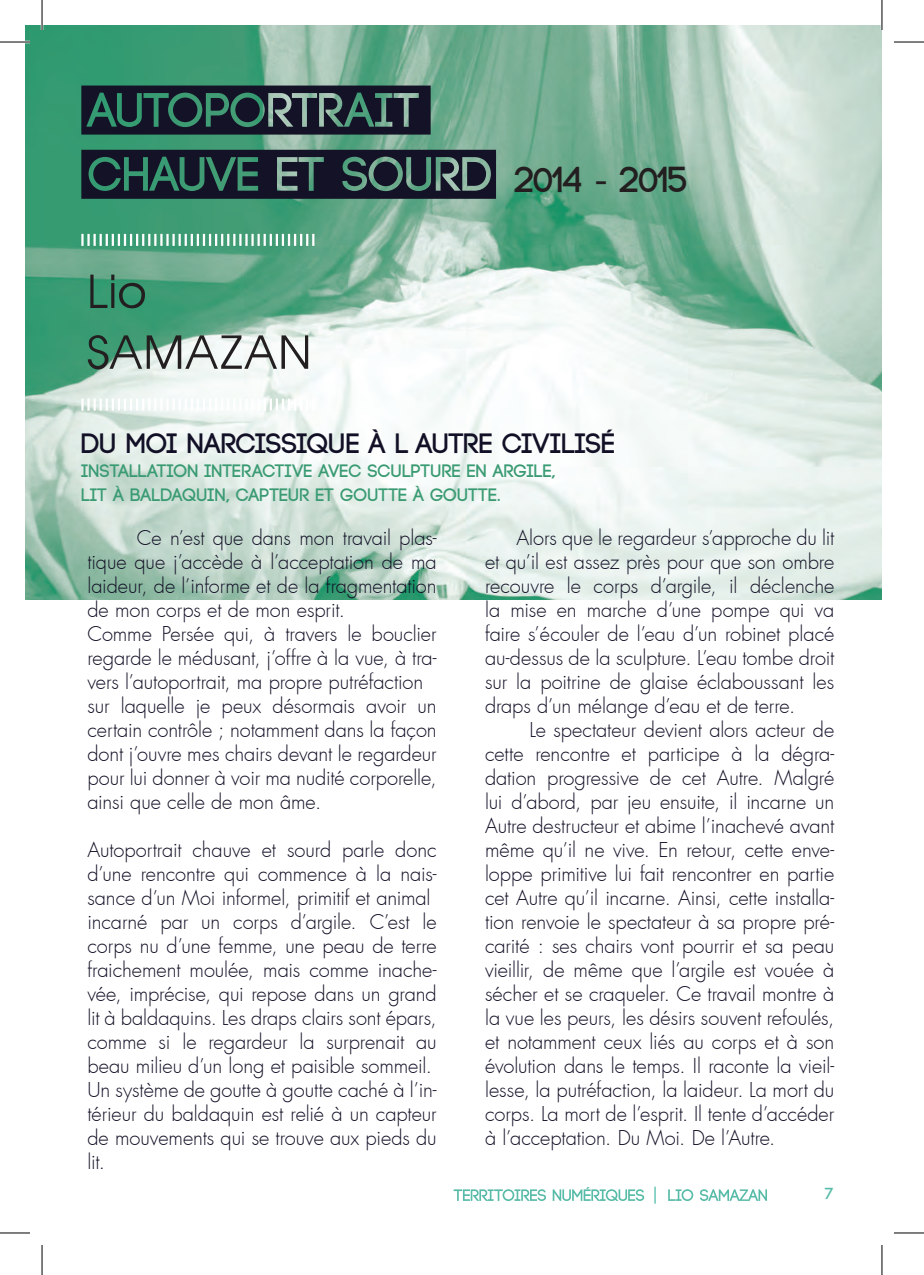
<style>
.page{position:relative;width:924px;height:1275px;background:#fff}
.page>*{position:absolute;margin:0;border:0;box-sizing:border-box;transform-origin:0 0}
.t1{font:50.6px "Avant Garde";color:#231f20}
.t2{font:700 36px "Code";color:#231f20}
.t3{font:700 28px "Code";letter-spacing:.01em;color:#121026}
.t4{font:300 20px/24px "Futura";letter-spacing:-.005em;color:#121026;text-align:justify}
.t5{font:700 18px "Code";letter-spacing:.02em;color:#3a9b73}
.t6{font:700 16px "Code";color:#57bba8}
.s1{font-family:"Arial";font-weight:400}
</style>
<div class="page">
<svg style="left:453px;top:1186px;width:313px;height:17px"></svg>
<img style="left:25px;top:25px;width:856px;height:574px">
<svg style="left:81px;top:150px;width:415px;height:49px;background:#25373e"></svg>
<svg style="left:81px;top:86px;width:349px;height:49px;background:#26393f"></svg>
<svg style="left:81px;top:234px;width:233px;height:12px"></svg>
<svg style="left:81px;top:398px;width:233px;height:12px"></svg>
<hr style="left:0;top:41px;width:30px;height:2px;background:#fff">
<hr style="left:41px;top:0;width:2px;height:30px;background:#fff">
<hr style="left:880px;top:0;width:2px;height:30px;background:#fff">
<hr style="left:0;top:42px;width:30px;height:1px;background:#000">
<hr style="left:893px;top:42px;width:30px;height:1px;background:#000">
<hr style="left:0;top:1232px;width:30px;height:1px;background:#000">
<hr style="left:893px;top:1232px;width:30px;height:1px;background:#000">
<hr style="left:42px;top:0;width:1px;height:30px;background:#000">
<hr style="left:42px;top:1245px;width:1px;height:30px;background:#000">
<hr style="left:881px;top:0;width:1px;height:30px;background:#000">
<hr style="left:881px;top:1245px;width:1px;height:30px;background:#000">
<p class="t1" style="left:87px;top:271px;width:62px">Lio</p>
<p class="t1" style="left:87px;top:332px;width:227px">SAMAZAN</p>
<p class="t2" style="left:514px;top:161px;width:174px">2014 <span class="s1">-</span> 2015</p>
<p class="t3" style="left:81px;top:429px;width:535px">DU MOI NARCISSIQUE À L AUTRE CIVILISÉ</p>
<p class="t5" style="left:81px;top:462px;width:475px">INSTALLATION INTERACTIVE AVEC SCULPTURE EN ARGILE,</p>
<p class="t5" style="left:81px;top:486px;width:420px">LIT À BALDAQUIN, CAPTEUR ET GOUTTE À GOUTTE.</p>
<p class="t4" style="left:87px;top:526px;width:350px;text-indent:49px">Ce n’est que dans mon travail plas&shy;tique que j’accède à l’acceptation de ma laideur, de l’informe et de la fragmentation de mon corps et de mon esprit.</p>
<p class="t4" style="left:87px;top:622px;width:350px">Comme Persée qui, à travers le bouclier regarde le médusant, j’offre à la vue, à tra&shy;vers l’autoportrait, ma propre putréfaction</p>
<p class="t4" style="left:87px;top:694px;width:351px">sur laquelle je peux désormais avoir un certain contrôle ; notamment dans la façon dont j’ouvre mes chairs devant le regardeur pour lui donner à voir ma nudité corporelle, ainsi que celle de mon âme.</p>
<p class="t4" style="left:87px;top:838px;width:350px">Autoportrait chauve et sourd parle donc d’une rencontre qui commence à la nais&shy;sance d’un Moi informel, primitif et animal</p>
<p class="t4" style="left:87px;top:910px;width:350px">incarné par un corps d’argile. C’est le corps nu d’une femme, une peau de terre fraichement moulée, mais comme inache&shy;vée, imprécise, qui repose dans un grand lit à baldaquins. Les draps clairs sont épars, comme si le regardeur la surprenait au beau milieu d’un long et paisible sommeil.</p>
<p class="t4" style="left:87px;top:1078px;width:350px">Un système de goutte à goutte caché à l’in&shy;térieur du baldaquin est relié à un capteur de mouvements qui se trouve aux pieds du lit.</p>
<p class="t4" style="left:485px;top:526px;width:351px;text-indent:31px">Alors que le regardeur s’approche du lit et qu’il est assez près pour que son ombre recouvre le corps d’argile, il déclenche la mise en marche d’une pompe qui va faire s’écouler de l’eau d’un robinet placé au-dessus de la sculpture. L’eau tombe droit sur la poitrine de glaise éclaboussant les draps d’un mélange d’eau et de terre.</p>
<p class="t4" style="left:485px;top:718px;width:351px;text-indent:44px">Le spectateur devient alors acteur de cette rencontre et participe à la dégra&shy;dation progressive de cet Autre. Malgré lui d’abord, par jeu ensuite, il incarne un Autre destructeur et abime l’inachevé avant même qu’il ne vive. En retour, cette enve&shy;loppe primitive lui fait rencontrer en partie cet Autre qu’il incarne. Ainsi, cette installa&shy;tion renvoie le spectateur à sa propre pré&shy;carité : ses chairs vont pourrir et sa peau vieillir, de même que l’argile est vouée à sécher et se craqueler. Ce travail montre à la vue les peurs, les désirs souvent refoulés, et notamment ceux liés au corps et à son évolution dans le temps. Il raconte la vieil&shy;lesse, la putréfaction, la laideur. La mort du corps. La mort de l’esprit. Il tente d’accéder à l’acceptation. Du Moi. De l’Autre.</p>
<p class="t6" style="left:824px;top:1185px;width:10px">7</p>
</div>
